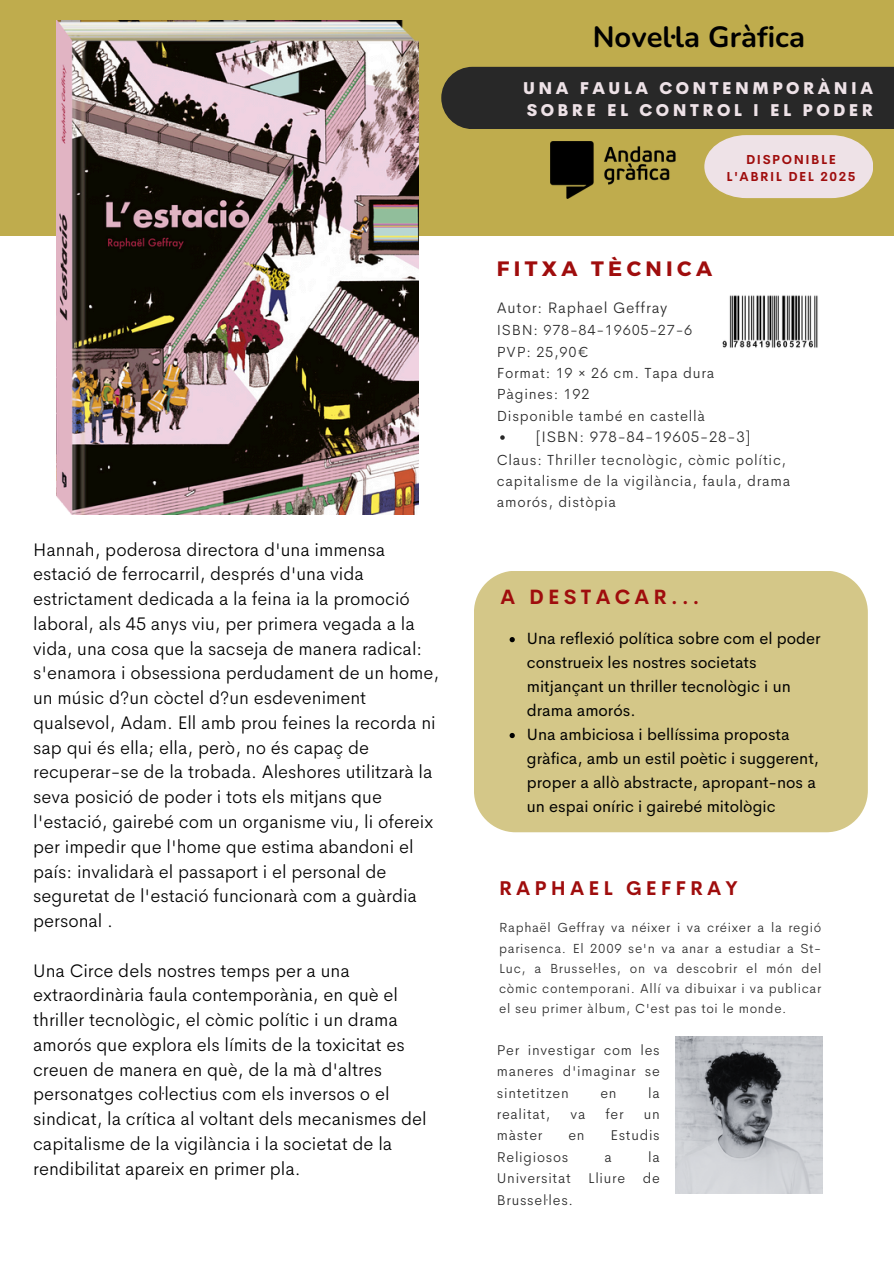
<style>
.page{position:relative;width:894px;height:1264px;background:#fff}
.page>*{position:absolute;margin:0;border:0;box-sizing:border-box;transform-origin:0 0}
.t1{font:700 29.25px "Nunito";color:#000}
.t2{font:700 20.85px "Montserrat";letter-spacing:.21em;color:#9f0d0d}
.t3{font:700 20.25px "Cerebri Sans";letter-spacing:.21em;color:#9f0d0d}
.t4{font:700 19.5px "Cerebri Sans";letter-spacing:.21em;color:#9f0d0d}
.t5{font:300 18.45px/24.8px "Cerebri Sans";color:#000}
.t6{font:800 16.5px/22.5px "Cerebri Sans";letter-spacing:.21em;color:#eee2e7}
.t7{font:16.35px/24px "Cerebri Sans";color:#000}
.t8{font:300 15.45px "Cerebri Sans";letter-spacing:.05em;color:#282828}
.t9{font:300 14.85px/21.3px "Cerebri Sans";letter-spacing:.05em;color:#282828}
.t10{font:300 14.25px/21.3px "Cerebri Sans";letter-spacing:.05em;color:#282828;text-align:justify}
.t11{font:300 13.35px/20.2px "Cerebri Sans";letter-spacing:.05em;color:#282828;text-align:justify}
.t12{font:700 12.75px/17px "Cerebri Sans";letter-spacing:.12em;color:#9f0d0d;text-align:center}
</style>
<div class="page">
<div style="left:0;top:0;width:893px;height:235px;background:#bfac4d"></div>
<div style="left:441px;top:67px;width:452px;height:62px;background:#282828"></div>
<div style="left:474px;top:570px;width:393px;height:262px;background:#d4c788;border-radius:42px"></div>
<svg style="left:509px;top:637px;width:5px;height:5px"></svg>
<svg style="left:509px;top:733px;width:5px;height:5px"></svg>
<svg style="left:704px;top:135px;width:169px;height:63px;background:#e8dcd6"></svg>
<img style="left:56px;top:20px;width:362px;height:494px">
<img style="left:675px;top:1036px;width:147px;height:157px">
<img style="left:550px;top:141px;width:126px;height:58px">
<img style="left:722px;top:295px;width:96px;height:53px">
<svg style="left:500px;top:435px;width:4px;height:5px"></svg>
<p class="t5" style="left:33px;top:536px;width:407px">Hannah, poderosa directora d'una immensa estació de ferrocarril, després d'una vida estrictament dedicada a la feina ia la promoció laboral, als 45 anys viu, per primera vegada a la vida, una cosa que la sacseja de manera radical: s'enamora i obsessiona perdudament de un home, un músic d?un còctel d?un esdeveniment qualsevol, Adam. Ell amb prou feines la recorda ni sap qui és ella; ella, però, no és capaç de recuperar-se de la trobada. Aleshores utilitzarà la seva posició de poder i tots els mitjans que l'estació, gairebé com un organisme viu, li ofereix per impedir que l'home que estima abandoni el país: invalidarà el passaport i el personal de seguretat de l'estació funcionarà com a guàrdia personal .</p>
<h2 class="t5" style="left:33px;top:957px;width:395px">Una Circe dels nostres temps per a una extraordinària faula contemporània, en què el thriller tecnològic, el còmic polític i un drama amorós que explora els límits de la toxicitat es creuen de manera en què, de la mà d'altres personatges col·lectius com els inversos o el sindicat, la crítica al voltant dels mecanismes del capitalisme de la vigilància i la societat de la rendibilitat apareix en primer pla.</h2>
<p class="t1" style="left:592px;top:17px;width:214px">Novel·la Gràfica</p>
<h3 class="t6" style="left:523px;top:77px;width:351px">UNA FAULA CONTENMPORÀNIA<br>SOBRE EL CONTROL I EL PODER</h3>
<p class="t12" style="left:726px;top:151px;width:131px">DISPONIBLE<br>L'ABRIL DEL 2025</p>
<p class="t2" style="left:496px;top:254px;width:217px">FITXA TÈCNICA</p>
<h6 class="t8" style="left:496px;top:297px;width:172px">Autor: Raphael Geffray</h6>
<h6 class="t9" style="left:496px;top:319px;width:219px">ISBN: 978-84-19605-27-6<br>PVP: 25,90€<br>Format: 19 × 26 cm. Tapa dura<br>Pàgines: 192<br>Disponible també en castellà</h6>
<p class="t8" style="left:536px;top:426px;width:216px">[ISBN: 978-84-19605-28-3]</p>
<h6 class="t9" style="left:496px;top:448px;width:295px">Claus: Thriller tecnològic, còmic polític, capitalisme de la vigilància, faula, drama amorós, distòpia</h6>
<h1 class="t3" style="left:500px;top:583px;width:200px">A DESTACAR...</h1>
<h4 class="t7" style="left:526px;top:626px;width:295px">Una reflexió política sobre com el poder construeix les nostres societats mitjançant un thriller tecnològic i un drama amorós.</h4>
<p class="t7" style="left:526px;top:722px;width:293px">Una ambiciosa i bellíssima proposta gràfica, amb un estil poètic i suggerent, proper a allò abstracte, apropant-nos a un espai oníric i gairebé mitològic</p>
<h3 class="t4" style="left:499px;top:875px;width:240px">RAPHAEL GEFFRAY</h3>
<h2 class="t11" style="left:499px;top:917px;width:323px">Raphaël Geffray va néixer i va créixer a la regió parisenca. El 2009 se'n va anar a estudiar a St-Luc, a Brussel·les, on va descobrir el món del còmic contemporani. Allí va dibuixar i va publicar el seu primer àlbum, C'est pas toi le monde.</h2>
<p class="t10" style="left:496px;top:1039px;width:164px">Per investigar com les maneres d'imaginar se sintetitzen</p>
<p class="t10" style="left:600px;top:1081px;width:18px">en</p>
<p class="t10" style="left:648px;top:1081px;width:13px">la</p>
<p class="t10" style="left:496px;top:1103px;width:55px">realitat,</p>
<p class="t10" style="left:570px;top:1103px;width:16px">va</p>
<p class="t10" style="left:605px;top:1103px;width:20px">fer</p>
<p class="t10" style="left:643px;top:1103px;width:18px">un</p>
<p class="t10" style="left:496px;top:1124px;width:47px">màster</p>
<p class="t10" style="left:568px;top:1124px;width:18px">en</p>
<p class="t10" style="left:610px;top:1124px;width:51px">Estudis</p>
<p class="t10" style="left:496px;top:1146px;width:73px">Religiosos</p>
<p class="t10" style="left:604px;top:1146px;width:9px">a</p>
<p class="t10" style="left:496px;top:1146px;width:164px;text-indent:151px">la Universitat Lliure de Brussel·les.</p>
</div>
